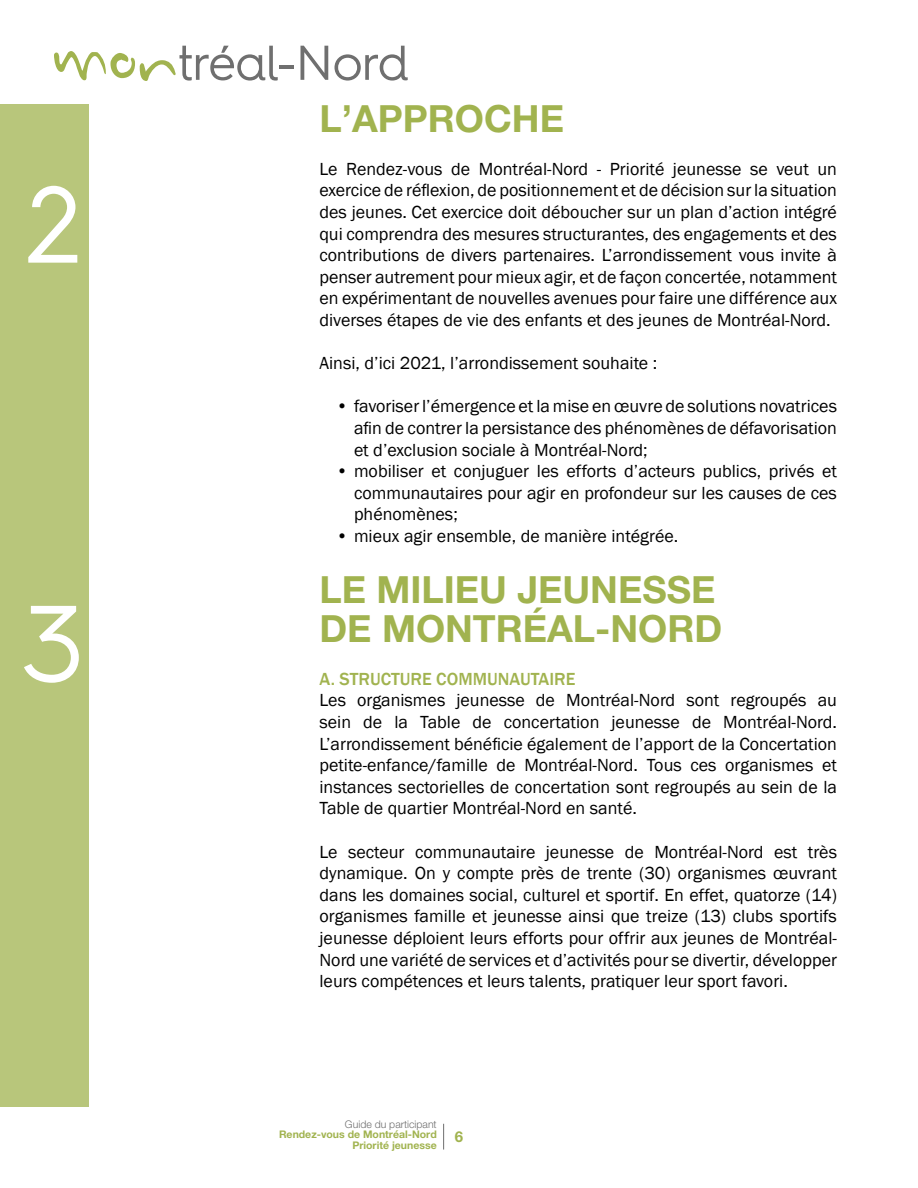
<style>
.page{position:relative;width:918px;height:1188px;background:#fff}
.page>*{position:absolute;margin:0;border:0;box-sizing:border-box;transform-origin:0 0}
.t1{font:108px "Hurme Geometric Sans 4";color:#fff}
.t2{font:700 37.5px/39px "Helvetica Neue LT Pro";color:#a1b34f}
.t3{font:18px/21.6px "Franklin Gothic";color:#000;text-align:justify}
.t4{font:500 18px "Franklin Gothic";color:#a1b34f}
.t5{font:700 15px "Helvetica Neue LT Pro";color:#a1b34f}
.t6{font:700 10.5px/10.5px "Helvetica Neue LT Pro";color:#a1b34f;text-align:right}
.t7{font:300 10.5px "Helvetica Neue LT Pro";color:#6f6f6f}
</style>
<div class="page">
<svg style="left:443px;top:1124px;width:1px;height:26px"></svg>
<svg style="left:54px;top:46px;width:224px;height:35px"></svg>
<hr style="left:279px;top:65px;width:15px;height:4px;background:#6f6f6f">
<svg style="left:301px;top:46px;width:27px;height:34px"></svg>
<svg style="left:335px;top:46px;width:73px;height:35px"></svg>
<div style="left:0;top:105px;width:89px;height:1002px;background:#b8c67b"></div>
<h1 class="t1" style="left:27px;top:149px;width:56px">2</h1>
<h1 class="t1" style="left:23px;top:568px;width:62px">3</h1>
<h2 class="t2" style="left:320px;top:98px;width:246px">L’APPROCHE</h2>
<p class="t3" style="left:320px;top:158px;width:519px">Le Rendez-vous de Montréal-Nord - Priorité jeunesse se veut un exercice de réflexion, de positionnement et de décision sur la situation des jeunes. Cet exercice doit déboucher sur un plan d’action intégré qui comprendra des mesures structurantes, des engagements et des contributions de divers partenaires. L’arrondissement vous invite à penser autrement pour mieux agir, et de façon concertée, notamment en expérimentant de nouvelles avenues pour faire une différence aux diverses étapes de vie des enfants et des jeunes de Montréal-Nord.</p>
<p class="t3" style="left:320px;top:353px;width:339px">Ainsi, d’ici 2021, l’arrondissement souhaite :</p>
<p class="t3" style="left:354px;top:396px;width:485px;text-indent:-18px">• favoriser l’émergence et la mise en œuvre de solutions novatrices afin de contrer la persistance des phénomènes de défavorisation et d’exclusion sociale à Montréal-Nord;</p>
<p class="t3" style="left:354px;top:461px;width:485px;text-indent:-18px">• mobiliser et conjuguer les efforts d’acteurs publics, privés et communautaires pour agir en profondeur sur les causes de ces phénomènes;</p>
<p class="t3" style="left:336px;top:526px;width:344px">• mieux agir ensemble, de manière intégrée.</p>
<h2 class="t2" style="left:320px;top:569px;width:404px">LE MILIEU JEUNESSE<br>DE MONTRÉAL-NORD</h2>
<p class="t4" style="left:320px;top:668px;width:257px">A. STRUCTURE COMMUNAUTAIRE</p>
<p class="t3" style="left:320px;top:690px;width:519px">Les organismes jeunesse de Montréal-Nord sont regroupés au sein de la Table de concertation jeunesse de Montréal-Nord.<br>L’arrondissement bénéficie également de l’apport de la Concertation petite-enfance/famille de Montréal-Nord. Tous ces organismes et instances sectorielles de concertation sont regroupés au sein de la Table de quartier Montréal-Nord en santé.</p>
<p class="t3" style="left:320px;top:841px;width:519px">Le secteur communautaire jeunesse de Montréal-Nord est très dynamique. On y compte près de trente (30) organismes œuvrant dans les domaines social, culturel et sportif. En effet, quatorze (14) organismes famille et jeunesse ainsi que treize (13) clubs sportifs jeunesse déploient leurs efforts pour offrir aux jeunes de Montréal-Nord une variété de services et d’activités pour se divertir, développer leurs compétences et leurs talents, pratiquer leur sport favori.</p>
<p class="t7" style="left:345px;top:1118px;width:93px">Guide du participant</p>
<p class="t6" style="left:279px;top:1129px;width:159px">Rendez-vous de Montréal-Nord<br>Priorité jeunesse</p>
<p class="t5" style="left:455px;top:1127px;width:10px">6</p>
</div>
